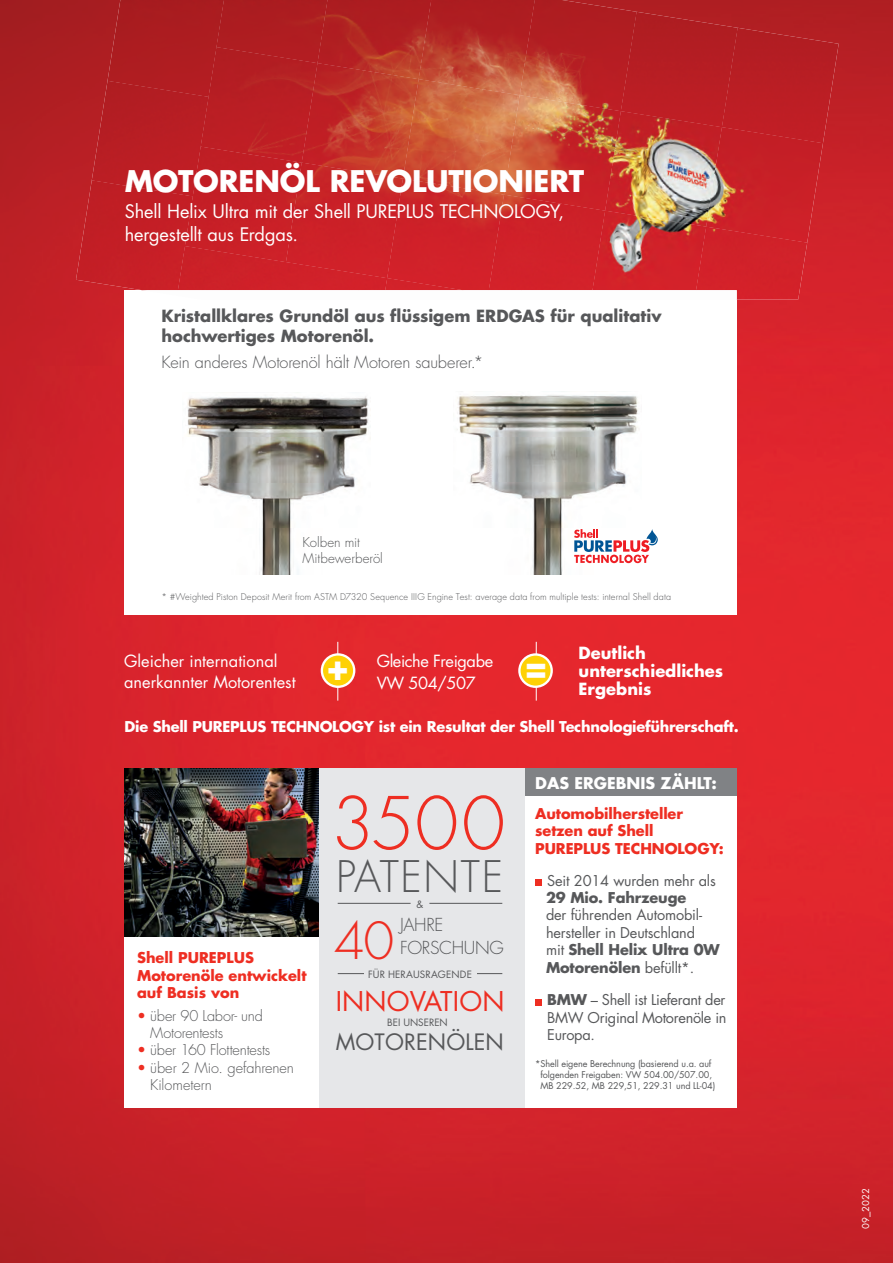
<style>
.page{position:relative;width:893px;height:1263px;background:#fff}
.page>*{position:absolute;margin:0;border:0;box-sizing:border-box;transform-origin:0 0}
.t1{font:300 70.8px "Futura Std";color:#ee2e22}
.t2{font:300 49.8px "Futura Std";color:#ee2e22}
.t3{font:300 42.3px "Futura Std";letter-spacing:.04em;color:#57585a}
.t4{font:700 36px "Futura Std";color:#fff}
.t5{font:700 35.85px "Futura Std";color:#fff}
.t6{font:700 29.1px "Futura Std";letter-spacing:-.005em;color:#fff}
.t7{font:26.55px "Futura Std";letter-spacing:.005em;color:#ee2e22}
.t8{font:21.9px "Futura Std";letter-spacing:.005em;color:#57585a}
.t9{font:18.15px/23px "Futura Std";letter-spacing:-.005em;color:#fff}
.t10{font:300 17.4px "Futura Std";letter-spacing:-.02em;color:#57585a}
.t11{font:700 16.35px/19.6px "Futura Std";color:#57585a}
.t12{font:16.35px/21px "Futura Std";color:#fff}
.t13{font:300 16.35px "Futura Std";letter-spacing:-.005em;color:#57585a}
.t14{font:700 16.35px/18px "Futura Std";color:#fff}
.t15{font:16.35px/21.8px "Futura Std";letter-spacing:-.025em;color:#fff}
.t16{font:700 15.75px "Futura Std";color:#fff}
.t17{font:14.55px/17.7px "Futura Std";letter-spacing:-.01em;color:#57585a}
.t18{font:700 14.55px/17.4px "Futura Std";letter-spacing:-.005em;color:#ee2e22}
.t19{font:300 14.55px/17.4px "Futura Std";letter-spacing:-.01em;color:#57585a}
.t20{font:700 14.55px "Futura Std";letter-spacing:-.015em;color:#fff}
.t21{font:700 14.55px "Futura Std";letter-spacing:-.01em;color:#57585a}
.t22{font:300 13.2px/15.9px "Futura Std";color:#57585a}
.t23{font:10.5px "Futura T";color:#fff}
.t24{font:9.75px "Futura Std";letter-spacing:.02em;color:#57585a}
.t25{font:9.75px "Futura Std";color:#57585a}
.t26{font:300 9px "Futura Std";letter-spacing:.01em;color:#57585a}
.t27{font:9px/10.9px "Futura Std";letter-spacing:-.01em;color:#57585a;text-align:center}
.s1{color:#ee2e22}
.s2{font-weight:700}
</style>
<div class="page">
<img style="left:0;top:0;width:893px;height:1263px">
<div style="left:125px;top:290px;width:612px;height:324px;background:#fff"></div>
<div style="left:125px;top:768px;width:612px;height:339px;background:#fff"></div>
<div style="left:319px;top:768px;width:206px;height:339px;background:#e6e7e9"></div>
<img style="left:187px;top:396px;width:184px;height:178px">
<img style="left:457px;top:395px;width:182px;height:179px">
<svg style="left:574px;top:529px;width:84px;height:34px"></svg>
<img style="left:125px;top:768px;width:194px;height:169px">
<hr style="left:337px;top:642px;width:1px;height:59px;background:#fff">
<div style="left:322px;top:654px;width:32px;height:33px;background:#fed105;border-radius:50%"></div>
<div style="left:321px;top:653px;width:34px;height:35px;border:2px solid #fff;border-radius:50%"></div>
<hr style="left:536px;top:642px;width:1px;height:59px;background:#fff">
<div style="left:519px;top:654px;width:33px;height:33px;background:#fed105;border-radius:50%"></div>
<div style="left:518px;top:653px;width:35px;height:35px;border:2px solid #fff;border-radius:50%"></div>
<div style="left:224px;top:0;width:93px;height:47px;background:#ad1d20"></div>
<img style="left:317px;top:0;width:101px;height:63px">
<img style="left:418px;top:0;width:102px;height:79px">
<img style="left:520px;top:0;width:117px;height:95px">
<div style="left:621px;top:12px;width:117px;height:99px;background:#b51d23"></div>
<img style="left:722px;top:28px;width:117px;height:115px">
<div style="left:107px;top:0;width:117px;height:81px;background:#ac1c20"></div>
<div style="left:201px;top:47px;width:117px;height:99px;background:#b81e24"></div>
<img style="left:302px;top:63px;width:117px;height:99px">
<img style="left:403px;top:79px;width:117px;height:99px">
<img style="left:504px;top:95px;width:117px;height:100px">
<img style="left:605px;top:111px;width:117px;height:100px">
<img style="left:706px;top:127px;width:117px;height:116px">
<div style="left:92px;top:81px;width:117px;height:99px;background:#b81e24"></div>
<div style="left:185px;top:146px;width:117px;height:100px;background:#c41f26"></div>
<img style="left:286px;top:162px;width:117px;height:84px">
<img style="left:387px;top:178px;width:117px;height:112px">
<img style="left:489px;top:195px;width:116px;height:95px">
<img style="left:592px;top:211px;width:114px;height:79px">
<div style="left:696px;top:227px;width:111px;height:73px;background:#d12129"></div>
<div style="left:76px;top:180px;width:117px;height:110px;background:#c31e26"></div>
<div style="left:178px;top:246px;width:209px;height:44px;background:#ce2129"></div>
<img style="left:385px;top:278px;width:79px;height:12px">
<img style="left:520px;top:290px;width:217px;height:10px">
<hr style="left:338px;top:973px;width:49px;height:1px;background:#57585a">
<hr style="left:453px;top:973px;width:49px;height:1px;background:#57585a">
<div style="left:364px;top:970px;width:112px;height:10px;background:#e6e7e9"></div>
<hr style="left:338px;top:903px;width:73px;height:1px;background:#57585a">
<hr style="left:429px;top:903px;width:73px;height:1px;background:#57585a">
<div style="left:525px;top:768px;width:212px;height:27px;background:#808285"></div>
<div style="left:535px;top:879px;width:7px;height:7px;background:#ee2e22"></div>
<div style="left:535px;top:999px;width:7px;height:6px;background:#ee2e22"></div>
<h3 class="t6" style="left:125px;top:161px;width:461px">MOTORENÖL REVOLUTIONIERT</h3>
<p class="t9" style="left:125px;top:200px;width:441px">Shell Helix Ultra mit der Shell PUREPLUS TECHNOLOGY, hergestellt aus Erdgas.</p>
<p class="t11" style="left:161px;top:306px;width:502px">Kristallklares Grundöl aus flüssigem ERDGAS für qualitativ hochwertiges Motorenöl.</p>
<p class="t13" style="left:161px;top:352px;width:324px">Kein anderes Motorenöl hält Motoren sauberer.*</p>
<p class="t22" style="left:303px;top:535px;width:82px">Kolben mit<br>Mitbewerberöl</p>
<p class="t26" style="left:161px;top:591px;width:511px">* #Weighted Piston Deposit Merit from ASTM D7320 Sequence IIIG Engine Test: average data from multiple tests: internal Shell data</p>
<p class="t12" style="left:124px;top:650px;width:173px">Gleicher international anerkannter Motorentest</p>
<p class="t15" style="left:377px;top:650px;width:118px">Gleiche Freigabe<br>VW 504/507</p>
<p class="t14" style="left:579px;top:644px;width:146px">Deutlich unterschiedliches<br>Ergebnis</p>
<h3 class="t4" style="left:325px;top:643px;width:26px">+</h3>
<h3 class="t5" style="left:524px;top:643px;width:26px">=</h3>
<p class="t20" style="left:124px;top:717px;width:616px">Die Shell PUREPLUS TECHNOLOGY ist ein Resultat der Shell Technologieführerschaft.</p>
<p class="t18" style="left:137px;top:949px;width:171px">Shell PUREPLUS<br>Motorenöle entwickelt auf Basis von</p>
<p class="t19" style="left:150px;top:1007px;width:114px;text-indent:-13px"><span class="s1">•</span> über 90 Labor- und<br>Motorentests</p>
<p class="t19" style="left:137px;top:1042px;width:135px"><span class="s1">•</span> über 160 Flottentests</p>
<p class="t19" style="left:150px;top:1059px;width:145px;text-indent:-13px"><span class="s1">•</span> über 2 Mio. gefahrenen<br>Kilometern</p>
<h1 class="t1" style="left:331px;top:780px;width:176px">3500</h1>
<h3 class="t3" style="left:336px;top:850px;width:169px">PATENTE</h3>
<p class="t25" style="left:417px;top:898px;width:8px">&amp;</p>
<p class="t10" style="left:400px;top:914px;width:45px">JAHRE</p>
<h2 class="t2" style="left:334px;top:910px;width:62px">40</h2>
<p class="t10" style="left:400px;top:937px;width:105px">FORSCHUNG</p>
<p class="t24" style="left:368px;top:968px;width:105px">FÜR HERAUSRAGENDE</p>
<h3 class="t7" style="left:336px;top:984px;width:170px">INNOVATION</h3>
<p class="t25" style="left:387px;top:1016px;width:62px">BEI UNSEREN</p>
<h3 class="t8" style="left:336px;top:1028px;width:170px">MOTORENÖLEN</h3>
<p class="t16" style="left:535px;top:772px;width:183px">DAS ERGEBNIS ZÄHLT:</p>
<p class="t18" style="left:535px;top:804px;width:190px">Automobilhersteller setzen auf Shell<br>PUREPLUS TECHNOLOGY:</p>
<p class="t17" style="left:547px;top:871px;width:170px">Seit 2014 wurden mehr als</p>
<p class="t21" style="left:546px;top:888px;width:142px">29 Mio. Fahrzeuge</p>
<p class="t17" style="left:546px;top:906px;width:175px">der führenden Automobil&shy;hersteller in Deutschland<br>mit <span class="s2">Shell Helix Ultra 0W<br>Motorenölen</span> befüllt*.</p>
<p class="t17" style="left:547px;top:991px;width:181px;text-align:justify"><span class="s2">BMW</span> – Shell ist Lieferant der BMW Original Motorenöle in Europa.</p>
<p class="t27" style="left:535px;top:1059px;width:182px">* Shell eigene Berechnung (basierend u.a. auf folgenden Freigaben: VW 504.00/507.00,<br>MB 229.52, MB 229,51, 229.31 und LL-04)</p>
<p class="t23" style="left:859px;top:1229px;width:42px;rotate:-90deg">09_2022</p>
</div>
